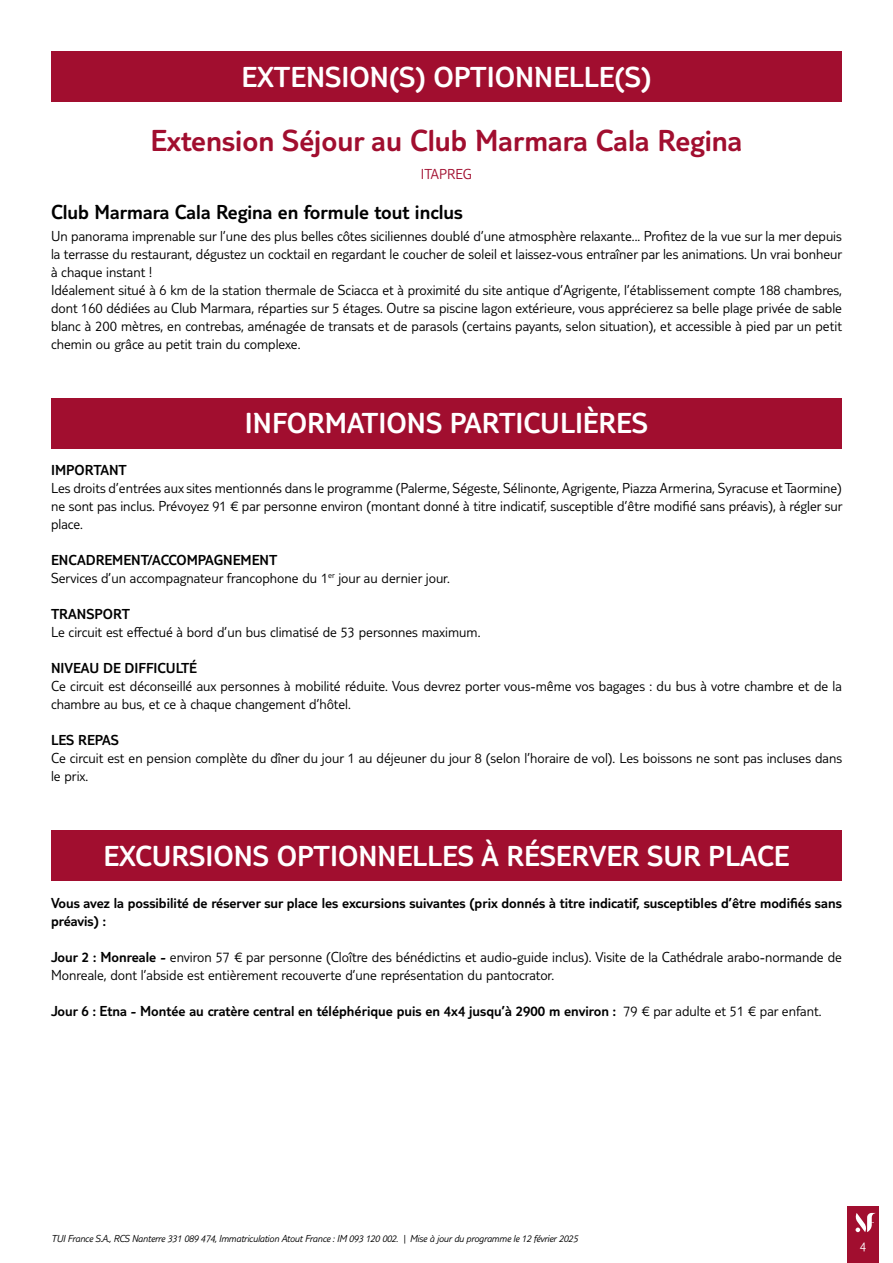
<style>
.page{position:relative;width:893px;height:1263px;background:#fff}
.page>*{position:absolute;margin:0;border:0;box-sizing:border-box;transform-origin:0 0}
.t1{font:300 31.5px "TUI Type";color:#a10e2f}
.t2{font:300 30px "TUI Type";color:#fff}
.t3{font:300 21px "TUI Type";color:#000}
.t4{font:300 15px/18px "TUI Type";color:#000}
.t5{font:300 15px/18px "TUI Type";color:#000}
.t6{font:300 15px "TUI Type";color:#a10e2f}
.t7{font:300 13.5px "TUI Type";color:#fff}
.t8{font:italic 300 10.5px "TUI Type";letter-spacing:-.02em;color:#000}
.s1{font-style:inherit}
</style>
<div class="page">
<div style="left:847px;top:1206px;width:32px;height:57px;background:#a10e2f"></div>
<svg style="left:855px;top:1213px;width:21px;height:19px"></svg>
<div style="left:51px;top:51px;width:791px;height:51px;background:#a10e2f"></div>
<div style="left:51px;top:398px;width:791px;height:51px;background:#a10e2f"></div>
<div style="left:51px;top:830px;width:791px;height:51px;background:#a10e2f"></div>
<h2 class="t2" style="left:242px;top:59px;width:411px">EXTENSION(S) OPTIONNELLE(S)</h2>
<h1 class="t1" style="left:150px;top:123px;width:594px">Extension Séjour au Club Marmara Cala Regina</h1>
<p class="t6" style="left:421px;top:165px;width:53px">ITAPREG</p>
<h3 class="t3" style="left:51px;top:200px;width:413px">Club Marmara Cala Regina en formule tout inclus</h3>
<p class="t4" style="left:51px;top:227px;width:793px">Un panorama imprenable sur l’une des plus belles côtes siciliennes doublé d’une atmosphère relaxante... Profitez de la vue sur la mer depuis la terrasse du restaurant, dégustez un cocktail en regardant le coucher de soleil et laissez-vous entraîner par les animations. Un vrai bonheur à chaque instant !<br>Idéalement situé à 6 km de la station thermale de Sciacca et à proximité du site antique d’Agrigente, l’établissement compte 188 chambres, dont 160 dédiées au Club Marmara, réparties sur 5 étages. Outre sa piscine lagon extérieure, vous apprécierez sa belle plage privée de sable blanc à 200 mètres, en contrebas, aménagée de transats et de parasols (certains payants, selon situation), et accessible à pied par un petit chemin ou grâce au petit train du complexe.</p>
<h2 class="t2" style="left:245px;top:406px;width:405px">INFORMATIONS PARTICULIÈRES</h2>
<p class="t5" style="left:51px;top:461px;width:77px">IMPORTANT</p>
<p class="t4" style="left:51px;top:479px;width:793px;text-align:justify">Les droits d’entrées aux sites mentionnés dans le programme (Palerme, Ségeste, Sélinonte, Agrigente, Piazza Armerina, Syracuse et Taormine) ne sont pas inclus. Prévoyez 91 € par personne environ (montant donné à titre indicatif, susceptible d’être modifié sans préavis), à régler sur place.</p>
<p class="t4" style="left:51px;top:551px;width:400px"><span class="s1">ENCADREMENT/ACCOMPAGNEMENT<br></span>Services d’un accompagnateur francophone du 1<sup>er</sup> jour au dernier jour.</p>
<p class="t5" style="left:51px;top:605px;width:80px">TRANSPORT</p>
<p class="t4" style="left:51px;top:623px;width:431px">Le circuit est effectué à bord d’un bus climatisé de 53 personnes maximum.</p>
<p class="t5" style="left:51px;top:659px;width:148px">NIVEAU DE DIFFICULTÉ</p>
<p class="t4" style="left:51px;top:677px;width:792px">Ce circuit est déconseillé aux personnes à mobilité réduite. Vous devrez porter vous-même vos bagages : du bus à votre chambre et de la chambre au bus, et ce à chaque changement d’hôtel.</p>
<p class="t5" style="left:51px;top:731px;width:69px">LES REPAS</p>
<p class="t4" style="left:51px;top:749px;width:792px">Ce circuit est en pension complète du dîner du jour 1 au déjeuner du jour 8 (selon l’horaire de vol). Les boissons ne sont pas incluses dans le prix.</p>
<h2 class="t2" style="left:104px;top:838px;width:687px">EXCURSIONS OPTIONNELLES À RÉSERVER SUR PLACE</h2>
<p class="t5" style="left:51px;top:893px;width:792px">Vous avez la possibilité de réserver sur place les excursions suivantes (prix donnés à titre indicatif, susceptibles d’être modifiés sans préavis) :</p>
<p class="t4" style="left:51px;top:947px;width:792px"><span class="s1">Jour 2 : Monreale -</span> environ 57 € par personne (Cloître des bénédictins et audio-guide inclus). Visite de la Cathédrale arabo-normande de<br>Monreale, dont l’abside est entièrement recouverte d’une représentation du pantocrator.</p>
<p class="t5" style="left:51px;top:1001px;width:772px">Jour 6 : Etna - Montée au cratère central en téléphérique puis en 4x4 jusqu’à 2900 m environ : <span class="s1">79 € par adulte et 51 € par enfant.</span></p>
<p class="t8" style="left:51px;top:1232px;width:528px">TUI France S.A., RCS Nanterre 331 089 474, Immatriculation Atout France : IM 093 120 002. | Mise à jour du programme le 12 février 2025</p>
<p class="t7" style="left:860px;top:1239px;width:8px">4</p>
</div>
